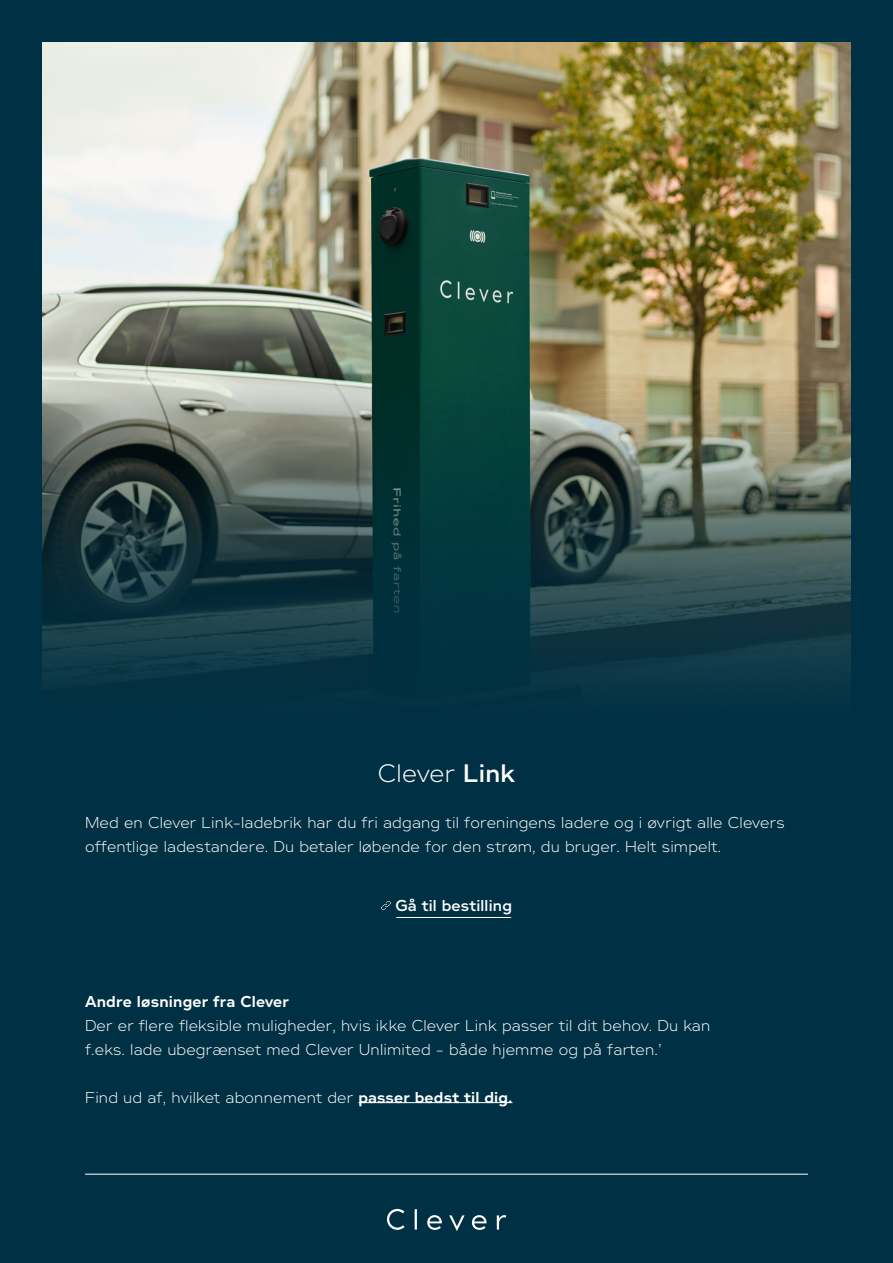
<style>
.page{position:relative;width:893px;height:1263px;background:#003043}
.page>*{position:absolute;margin:0;border:0;box-sizing:border-box;transform-origin:0 0}
.t1{font:200 24px "No 5";letter-spacing:.01em;color:#fff}
.t2{font:200 15px/24px "No 5";letter-spacing:.01em;color:#fff}
.t3{font:700 15px "No 5";letter-spacing:.01em;color:#fff}
.t4{font:600 15px "No 5";letter-spacing:.01em;color:#fff}
.s1{font-weight:600}
.s2{font-weight:700}
</style>
<div class="page">
<svg style="left:387px;top:1209px;width:119px;height:22px"></svg>
<svg style="left:381px;top:901px;width:10px;height:9px"></svg>
<hr style="left:358px;top:1102px;width:154px;height:1px;background:#fff">
<hr style="left:85px;top:1174px;width:723px;height:1px;background:#fff">
<img style="left:43px;top:43px;width:807px;height:644px">
<hr style="left:396px;top:917px;width:115px;height:1px;background:#fff">
<h1 class="t1" style="left:378px;top:755px;width:139px">Clever <span class="s1">Link</span></h1>
<p class="t2" style="left:85px;top:810px;width:701px">Med en Clever Link-ladebrik har du fri adgang til foreningens ladere og i øvrigt alle Clevers offentlige ladestandere. Du betaler løbende for den strøm, du bruger. Helt simpelt.</p>
<p class="t4" style="left:395px;top:894px;width:118px">Gå til bestilling</p>
<p class="t3" style="left:85px;top:989px;width:205px">Andre løsninger fra Clever</p>
<p class="t2" style="left:85px;top:1012px;width:627px">Der er flere fleksible muligheder, hvis ikke Clever Link passer til dit behov. Du kan f.eks. lade ubegrænset med Clever Unlimited - både hjemme og på farten.’</p>
<p class="t2" style="left:85px;top:1084px;width:429px">Find ud af, hvilket abonnement der <span class="s2">passer bedst til dig.</span></p>
</div>
